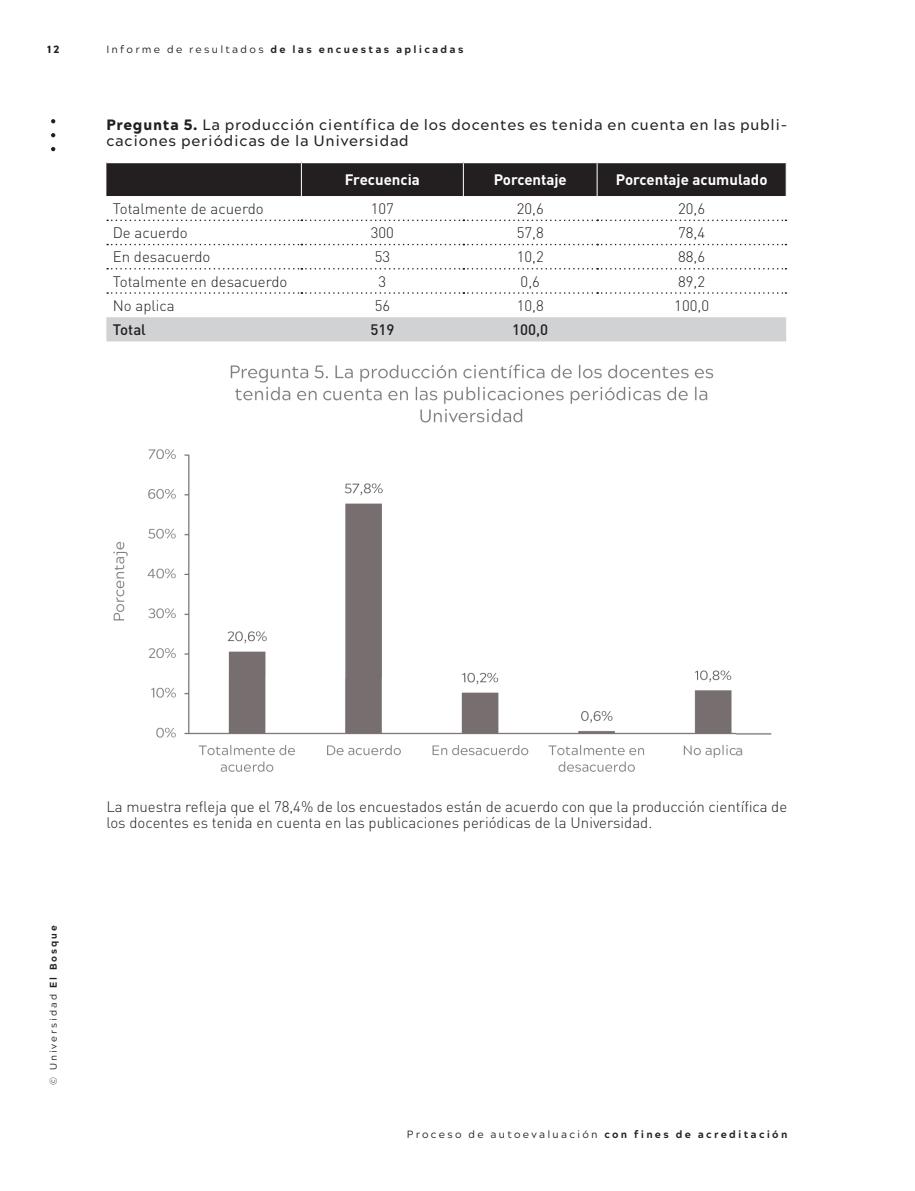
<style>
.page{position:relative;width:915px;height:1191px;background:#fff}
.page>*{position:absolute;margin:0;border:0;box-sizing:border-box;transform-origin:0 0}
.t1{font:300 15px/16.5px "DIN Pro";color:#231f20}
.t2{font:500 15px/16.5px "Acherus Grotesque";letter-spacing:.05em;color:#231f20}
.t3{font:700 15px "DIN Pro";color:#fff}
.t4{font:500 15px "DIN Pro";color:#231f20}
.t5{font:10.5px "Acherus Grotesque";letter-spacing:.215em;color:#231f20}
.t6{font:800 10.5px "Acherus Grotesque";letter-spacing:.22em;color:#231f20}
.t7{font:900 10.5px "Acherus Grotesque";color:#231f20}
.t8{font:9.75px "Acherus Grotesque";letter-spacing:.2em;color:#231f20}
.s1{font-weight:400}
.s2{font-weight:900}
.s3{font-weight:800}
</style>
<div class="page">
<svg style="left:51px;top:147px;width:4px;height:4px"></svg>
<svg style="left:51px;top:133px;width:4px;height:4px"></svg>
<svg style="left:51px;top:119px;width:4px;height:4px"></svg>
<div style="left:106px;top:163px;width:679px;height:33px;background:#231f20"></div>
<svg style="left:106px;top:219px;width:677px;height:75px"></svg>
<div style="left:106px;top:317px;width:679px;height:24px;background:#d1d2d4"></div>
<hr style="left:301px;top:163px;width:1px;height:33px;background:#fff">
<hr style="left:463px;top:163px;width:1px;height:33px;background:#fff">
<hr style="left:596px;top:163px;width:1px;height:33px;background:#fff">
<svg style="left:107px;top:220px;width:679px;height:1px"></svg>
<svg style="left:107px;top:244px;width:679px;height:1px"></svg>
<svg style="left:107px;top:268px;width:679px;height:1px"></svg>
<svg style="left:107px;top:292px;width:679px;height:2px"></svg>
<img style="left:113px;top:364px;width:659px;height:408px">
<p class="t7" style="left:47px;top:40px;width:14px">12</p>
<p class="t6" style="left:106px;top:40px;width:358px"><span class="s1">Informe de resultados</span> de las encuestas aplicadas</p>
<p class="t2" style="left:106px;top:116px;width:682px"><span class="s2">Pregunta 5.</span> La producción científica de los docentes es tenida en cuenta en las publi&shy;caciones periódicas de la Universidad</p>
<p class="t3" style="left:345px;top:169px;width:76px">Frecuencia</p>
<p class="t3" style="left:493px;top:169px;width:75px">Porcentaje</p>
<p class="t3" style="left:615px;top:169px;width:153px">Porcentaje acumulado</p>
<p class="t1" style="left:113px;top:200px;width:152px">Totalmente de acuerdo</p>
<p class="t1" style="left:370px;top:200px;width:25px">107</p>
<p class="t1" style="left:516px;top:200px;width:28px">20,6</p>
<p class="t1" style="left:678px;top:200px;width:28px">20,6</p>
<p class="t1" style="left:113px;top:224px;width:76px">De acuerdo</p>
<p class="t1" style="left:370px;top:224px;width:25px">300</p>
<p class="t1" style="left:516px;top:224px;width:28px">57,8</p>
<p class="t1" style="left:678px;top:224px;width:28px">78,4</p>
<p class="t1" style="left:113px;top:248px;width:99px">En desacuerdo</p>
<p class="t1" style="left:374px;top:248px;width:17px">53</p>
<p class="t1" style="left:516px;top:248px;width:28px">10,2</p>
<p class="t1" style="left:678px;top:248px;width:28px">88,6</p>
<p class="t1" style="left:113px;top:272px;width:176px">Totalmente en desacuerdo</p>
<p class="t1" style="left:378px;top:272px;width:9px">3</p>
<p class="t1" style="left:520px;top:272px;width:21px">0,6</p>
<p class="t1" style="left:678px;top:272px;width:28px">89,2</p>
<p class="t1" style="left:113px;top:296px;width:63px">No aplica</p>
<p class="t1" style="left:374px;top:296px;width:17px">56</p>
<p class="t1" style="left:516px;top:296px;width:28px">10,8</p>
<p class="t1" style="left:674px;top:296px;width:36px">100,0</p>
<p class="t4" style="left:113px;top:319px;width:35px">Total</p>
<p class="t4" style="left:370px;top:319px;width:25px">519</p>
<p class="t4" style="left:512px;top:319px;width:38px">100,0</p>
<p class="t8" style="left:45px;top:1084px;width:161px;rotate:-90deg">© Universidad <span class="s3">El Bosque</span></p>
<p class="t1" style="left:106px;top:797px;width:682px">La muestra refleja que el 78,4% de los encuestados están de acuerdo con que la producción científica de los docentes es tenida en cuenta en las publicaciones periódicas de la Universidad.</p>
<p class="t5" style="left:407px;top:1125px;width:382px">Proceso de autoevaluación <span class="s3">con fines de acreditación</span></p>
</div>
